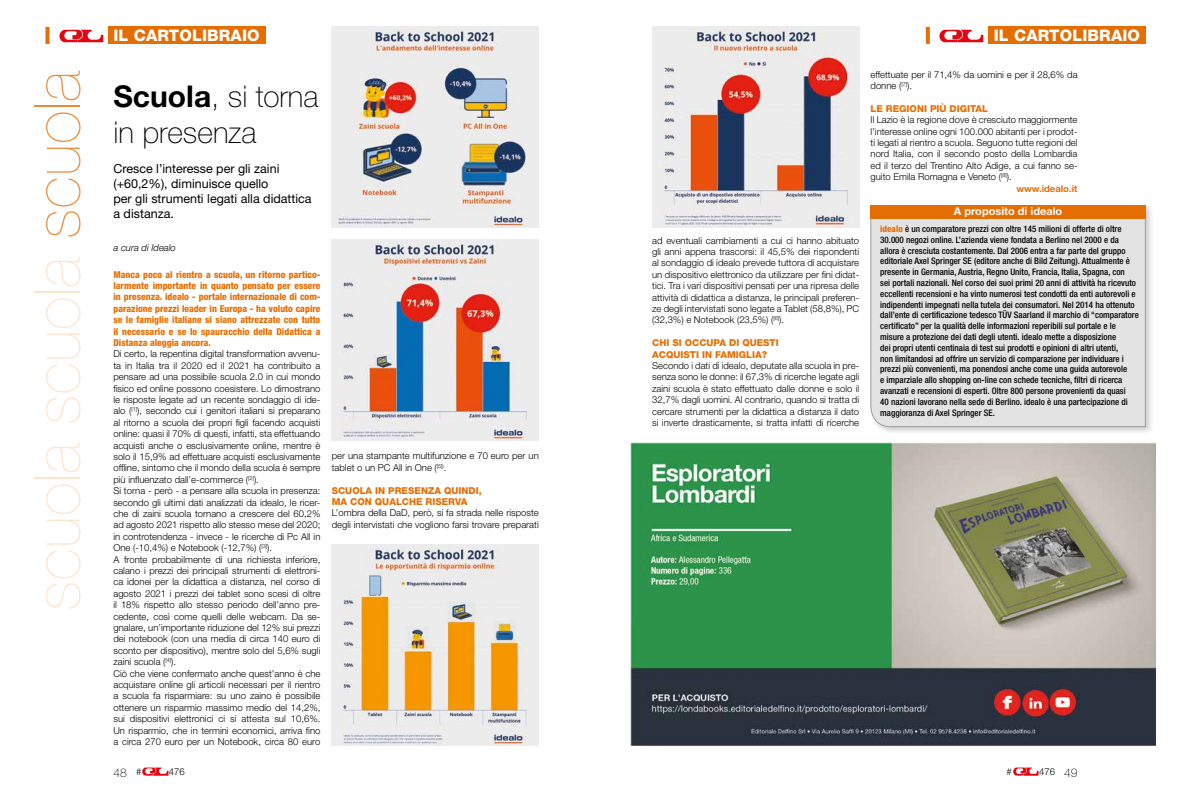
<style>
.page{position:relative;width:1191px;height:808px;background:#fff}
.page>*{position:absolute;margin:0;border:0;box-sizing:border-box;transform-origin:0 0}
.t1{font:200 64px "Helvetica Neue LT Std";letter-spacing:.005em;color:#fce4cf}
.t2{font:100 30px/36px "Helvetica Neue LT Std";color:#000}
.t3{font:800 16px "Helvetica Neue LT Std";letter-spacing:.01em;color:#fff}
.t4{font:12.5px/15px "Helvetica Neue LT Std";color:#000}
.t5{font:100 12px "Helvetica Neue";color:#000}
.t6{font:700 11px "Helvetica Neue LT Std";color:#fff}
.t7{font:300 9.5px/11.4px "Helvetica Neue LT Std";color:#000}
.t8{font:800 condensed 9.5px/11.4px "Helvetica Neue LT Std";color:#e56e02;text-align:justify}
.t9{font:800 9.5px/11.4px "Helvetica Neue LT Std";color:#e56e02}
.t10{font:italic 300 9.5px "Helvetica Neue LT Std";color:#000}
.t11{font:700 9.5px "Helvetica Neue LT Std";color:#e56e02}
.t12{font:500 condensed 9px/10.8px "Helvetica Neue LT Std";color:#000}
.s1{color:#eb8c3c}
.s2{font-weight:700}
.s3{font-weight:800;color:#e56e02}
.s4{font-family:"Helvetica Neue";font-weight:100;font-size:12px}
</style>
<div class="page">
<img style="left:143px;top:768px;width:26px;height:7px">
<img style="left:1013px;top:768px;width:26px;height:7px">
<div style="left:108px;top:27px;width:157px;height:17px;background:#e56e02"></div>
<img style="left:60px;top:29px;width:44px;height:13px">
<svg style="left:45px;top:27px;width:4px;height:17px"></svg>
<div style="left:988px;top:27px;width:157px;height:17px;background:#e56e02"></div>
<img style="left:940px;top:29px;width:44px;height:13px">
<svg style="left:926px;top:27px;width:4px;height:17px"></svg>
<img style="left:652px;top:26px;width:207px;height:201px">
<img style="left:631px;top:443px;width:524px;height:303px">
<img style="left:332px;top:26px;width:207px;height:201px">
<img style="left:332px;top:544px;width:207px;height:202px">
<img style="left:332px;top:240px;width:207px;height:201px">
<div style="left:868px;top:203px;width:286px;height:232px;background:#000;opacity:.2"></div>
<div style="left:870px;top:218px;width:275px;height:209px;background:#e3e3e3"></div>
<div style="left:870px;top:205px;width:275px;height:13px;background:#e56e02"></div>
<h1 class="t1" style="left:20px;top:610px;width:541px;rotate:-90deg">scuola scuola <span class="s1">scuola</span></h1>
<h3 class="t3" style="left:113px;top:26px;width:148px">IL CARTOLIBRAIO</h3>
<h3 class="t3" style="left:993px;top:26px;width:148px">IL CARTOLIBRAIO</h3>
<h2 class="t2" style="left:113px;top:78px;width:207px"><span class="s2">Scuola</span>, si torna in presenza</h2>
<h3 class="t4" style="left:113px;top:161px;width:200px">Cresce l’interesse per gli zaini (+60,2%), diminuisce quello<br>per gli strumenti legati alla didattica a distanza.</h3>
<p class="t10" style="left:113px;top:242px;width:64px">a cura di Idealo</p>
<p class="t8" style="left:113px;top:268px;width:208px">Manca poco al rientro a scuola, un ritorno partico&shy;larmente importante in quanto pensato per essere in presenza. idealo - portale internazionale di com&shy;parazione prezzi leader in Europa - ha voluto capire se le famiglie italiane si siano attrezzate con tutto il necessario e se lo spauracchio della Didattica a Distanza aleggia ancora.</p>
<p class="t7" style="left:113px;top:348px;width:208px">Di certo, la repentina digital transformation avvenu&shy;ta in Italia tra il 2020 ed il 2021 ha contribuito a pensare ad una possibile scuola 2.0 in cui mondo fisico ed online possono coesistere. Lo dimostrano le risposte legate ad un recente sondaggio di ide&shy;alo (<sup>[1]</sup>), secondo cui i genitori italiani si preparano al ritorno a scuola dei propri figli facendo acquisti online: quasi il 70% di questi, infatti, sta effettuando acquisti anche o esclusivamente online, mentre è solo il 15,9% ad effettuare acquisti esclusivamente offline, sintomo che il mondo della scuola è sempre più influenzato dall’e-commerce (<sup>[2]</sup>).<br>Si torna - però - a pensare alla scuola in presenza: secondo gli ultimi dati analizzati da idealo, le ricer&shy;che di zaini scuola tornano a crescere del 60,2% ad agosto 2021 rispetto allo stesso mese del 2020; in controtendenza - invece - le ricerche di Pc All in One (-10,4%) e Notebook (-12,7%) (<sup>[3]</sup>).<br>A fronte probabilmente di una richiesta inferiore, calano i prezzi dei principali strumenti di elettroni&shy;ca idonei per la didattica a distanza, nel corso di agosto 2021 i prezzi dei tablet sono scesi di oltre il 18% rispetto allo stesso periodo dell’anno pre&shy;cedente, così come quelli delle webcam. Da se&shy;gnalare, un’importante riduzione del 12% sui prezzi dei notebook (con una media di circa 140 euro di sconto per dispositivo), mentre solo del 5,6% sugli zaini scuola (<sup>[4]</sup>).<br>Ciò che viene confermato anche quest’anno è che acquistare online gli articoli necessari per il rientro a scuola fa risparmiare: su uno zaino è possibile ottenere un risparmio massimo medio del 14,2%, sui dispositivi elettronici ci si attesta sul 10,6%.<br>Un risparmio, che in termini economici, arriva fino a circa 270 euro per un Notebook, circa 80 euro</p>
<p class="t7" style="left:332px;top:450px;width:208px">per una stampante multifunzione e 70 euro per un tablet o un PC All in One (<sup>[5])</sup>.</p>
<p class="t9" style="left:332px;top:484px;width:151px">SCUOLA IN PRESENZA QUINDI,<br>MA CON QUALCHE RISERVA</p>
<p class="t7" style="left:332px;top:507px;width:208px">L’ombra della DaD, però, si fa strada nelle risposte degli intervistati che vogliono farsi trovare preparati</p>
<p class="t7" style="left:652px;top:234px;width:208px;text-align:justify">ad eventuali cambiamenti a cui ci hanno abituato gli anni appena trascorsi: il 45,5% dei rispondenti al sondaggio di idealo prevede tuttora di acquistare un dispositivo elettronico da utilizzare per fini didat&shy;tici. Tra i vari dispositivi pensati per una ripresa delle attività di didattica a distanza, le principali preferen&shy;ze degli intervistati sono legate a Tablet (58,8%), PC (32,3%) e Notebook (23,5%) (<sup>[6]</sup>).</p>
<p class="t9" style="left:652px;top:337px;width:128px">CHI SI OCCUPA DI QUESTI<br>ACQUISTI IN FAMIGLIA?</p>
<p class="t7" style="left:652px;top:360px;width:208px;text-align:justify">Secondo i dati di idealo, deputate alla scuola in pre&shy;senza sono le donne: il 67,3% di ricerche legate agli zaini scuola è stato effettuato dalle donne e solo il 32,7% dagli uomini. Al contrario, quando si tratta di cercare strumenti per la didattica a distanza il dato si inverte drasticamente, si tratta infatti di ricerche</p>
<p class="t7" style="left:870px;top:68px;width:208px">effettuate per il 71,4% da uomini e per il 28,6% da donne (<sup>[7]</sup>).</p>
<p class="t9" style="left:870px;top:103px;width:119px">LE REGIONI PIÙ DIGITAL</p>
<p class="t7" style="left:870px;top:114px;width:208px">Il Lazio è la regione dove è cresciuto maggiormente</p>
<p class="t7" style="left:870px;top:125px;width:208px">l’interesse online ogni 100.000 abitanti per i prodot-</p>
<p class="t7" style="left:870px;top:137px;width:208px">ti legati al rientro a scuola. Seguono tutte regioni del</p>
<p class="t7" style="left:870px;top:148px;width:208px">nord Italia, con il secondo posto della Lombardia</p>
<p class="t7" style="left:870px;top:160px;width:208px">ed il terzo del Trentino Alto Adige, a cui fanno se-</p>
<p class="t7" style="left:870px;top:171px;width:143px">guito Emila Romagna e Veneto (<sup>[8]</sup>).</p>
<p class="t11" style="left:1016px;top:182px;width:63px">www.idealo.it</p>
<p class="t6" style="left:954px;top:204px;width:110px">A proposito di idealo</p>
<p class="t12" style="left:880px;top:223px;width:260px"><span class="s3">idealo</span> è un comparatore prezzi con oltre 145 milioni di offerte di oltre 30.000 negozi online. L’azienda viene fondata a Berlino nel 2000 e da allora è cresciuta costantemente. Dal 2006 entra a far parte del gruppo editoriale Axel Springer SE (editore anche di Bild Zeitung). Attualmente è presente in Germania, Austria, Regno Unito, Francia, Italia, Spagna, con<br>sei portali nazionali. Nel corso dei suoi primi 20 anni di attività ha ricevuto eccellenti recensioni e ha vinto numerosi test condotti da enti autorevoli e indipendenti impegnati nella tutela dei consumatori. Nel 2014 ha ottenuto dall’ente di certificazione tedesco TÜV Saarland il marchio di “comparatore certificato” per la qualità delle informazioni reperibili sul portale e le misure a protezione dei dati degli utenti. idealo mette a disposizione<br>dei propri utenti centinaia di test sui prodotti e opinioni di altri utenti,<br>non limitandosi ad offrire un servizio di comparazione per individuare i prezzi più convenienti, ma ponendosi anche come una guida autorevole<br>e imparziale allo shopping on-line con schede tecniche, filtri di ricerca avanzati e recensioni di esperti. Oltre 800 persone provenienti da quasi<br>40 nazioni lavorano nella sede di Berlino. idealo è una partecipazione di maggioranza di Axel Springer SE.</p>
<p class="t5" style="left:113px;top:765px;width:29px">48 <sup>#</sup></p>
<p class="t7" style="left:169px;top:765px;width:17px">476</p>
<p class="t7" style="left:1006px;top:765px;width:7px">#</p>
<p class="t7" style="left:1039px;top:765px;width:40px">476 <span class="s4">49</span></p>
</div>
